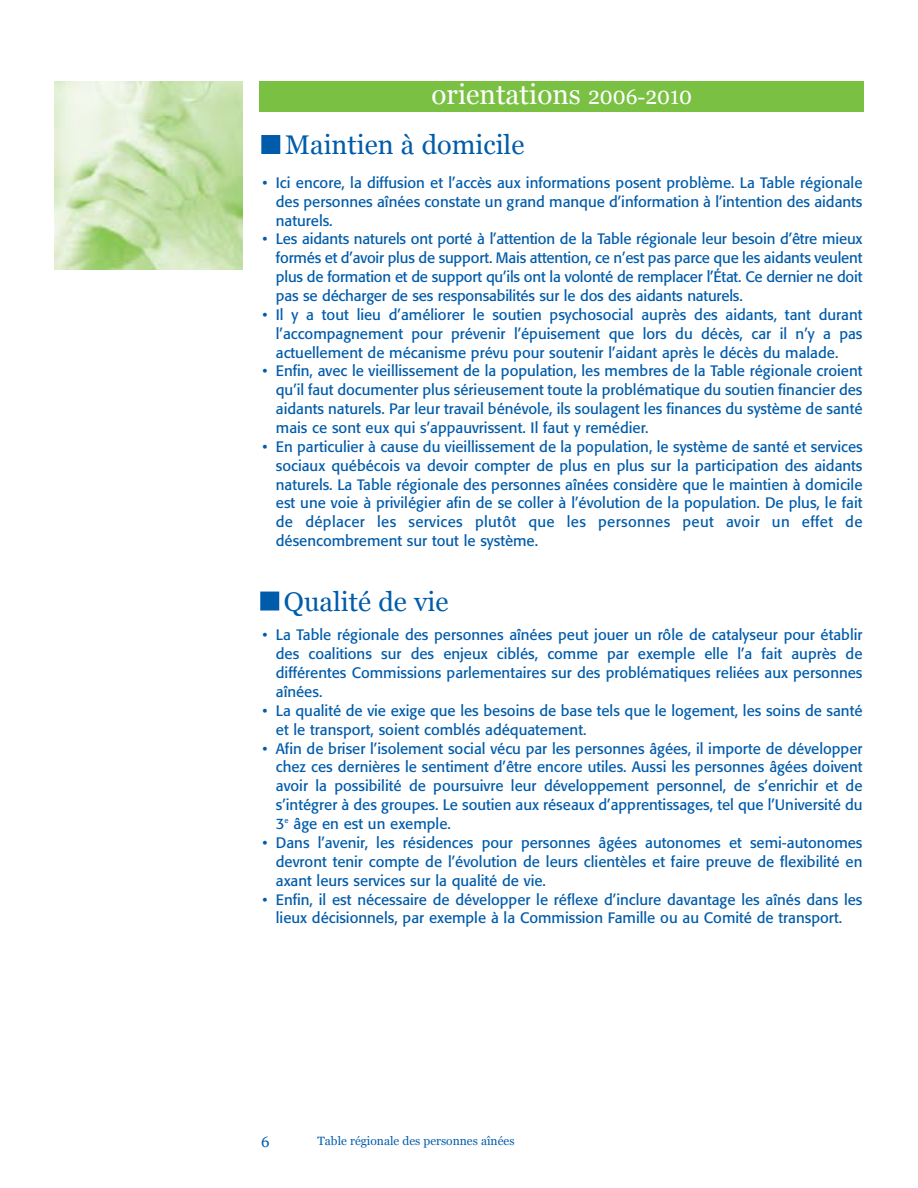
<style>
.page{position:relative;width:918px;height:1188px;background:#fff}
.page>*{position:absolute;margin:0;border:0;box-sizing:border-box;transform-origin:0 0}
.t1{font:27.75px "Georgia";color:#fff}
.t2{font:27px "Georgia";color:#005cab}
.t3{font:15px/18.9px "Formata";color:#005cab;text-align:justify}
.t4{font:15px "Georgia";color:#005cab}
.t5{font:12px "Georgia";color:#005cab}
.s1{font-size:21px}
</style>
<div class="page">
<img style="left:54px;top:81px;width:189px;height:189px">
<div style="left:260px;top:81px;width:604px;height:30px;background:#7ac143"></div>
<div style="left:262px;top:136px;width:18px;height:17px;background:#005cab"></div>
<div style="left:261px;top:135px;width:19px;height:19px;border:1px solid #005cab"></div>
<div style="left:261px;top:592px;width:18px;height:18px;background:#005cab"></div>
<div style="left:260px;top:592px;width:19px;height:18px;border:1px solid #005cab"></div>
<h1 class="t1" style="left:432px;top:78px;width:262px">orientations <span class="s1">2006-2010</span></h1>
<h2 class="t2" style="left:285px;top:130px;width:241px">Maintien à domicile</h2>
<p class="t3" style="left:276px;top:174px;width:588px;text-indent:-14px">• Ici encore, la diffusion et l’accès aux informations posent problème. La Table régionale des personnes aînées constate un grand manque d’information à l’intention des aidants naturels.</p>
<p class="t3" style="left:276px;top:231px;width:588px;text-indent:-14px">• Les aidants naturels ont porté à l’attention de la Table régionale leur besoin d’être mieux formés et d’avoir plus de support. Mais attention, ce n’est pas parce que les aidants veulent plus de formation et de support qu’ils ont la volonté de remplacer l’État. Ce dernier ne doit pas se décharger de ses responsabilités sur le dos des aidants naturels.</p>
<p class="t3" style="left:276px;top:306px;width:588px;text-indent:-14px">• Il y a tout lieu d’améliorer le soutien psychosocial auprès des aidants, tant durant l’accompagnement pour prévenir l’épuisement que lors du décès, car il n’y a pas actuellement de mécanisme prévu pour soutenir l’aidant après le décès du malade.</p>
<p class="t3" style="left:276px;top:363px;width:588px;text-indent:-14px">• Enfin, avec le vieillissement de la population, les membres de la Table régionale croient qu’il faut documenter plus sérieusement toute la problématique du soutien financier des aidants naturels. Par leur travail bénévole, ils soulagent les finances du système de santé mais ce sont eux qui s’appauvrissent. Il faut y remédier.</p>
<p class="t3" style="left:276px;top:438px;width:588px;text-indent:-14px">• En particulier à cause du vieillissement de la population, le système de santé et services sociaux québécois va devoir compter de plus en plus sur la participation des aidants naturels. La Table régionale des personnes aînées considère que le maintien à domicile est une voie à privilégier afin de se coller à l’évolution de la population. De plus, le fait de déplacer les services plutôt que les personnes peut avoir un effet de désencombrement sur tout le système.</p>
<h2 class="t2" style="left:284px;top:586px;width:166px">Qualité de vie</h2>
<p class="t3" style="left:276px;top:627px;width:588px;text-indent:-14px">• La Table régionale des personnes aînées peut jouer un rôle de catalyseur pour établir des coalitions sur des enjeux ciblés, comme par exemple elle l’a fait auprès de différentes Commissions parlementaires sur des problématiques reliées aux personnes aînées.</p>
<p class="t3" style="left:276px;top:702px;width:588px;text-indent:-14px">• La qualité de vie exige que les besoins de base tels que le logement, les soins de santé et le transport, soient comblés adéquatement.</p>
<p class="t3" style="left:276px;top:740px;width:588px;text-indent:-14px">• Afin de briser l’isolement social vécu par les personnes âgées, il importe de développer chez ces dernières le sentiment d’être encore utiles. Aussi les personnes âgées doivent avoir la possibilité de poursuivre leur développement personnel, de s’enrichir et de s’intégrer à des groupes. Le soutien aux réseaux d’apprentissages, tel que l’Université du 3<sup>e</sup> âge en est un exemple.</p>
<p class="t3" style="left:276px;top:834px;width:588px;text-indent:-14px">• Dans l’avenir, les résidences pour personnes âgées autonomes et semi-autonomes devront tenir compte de l’évolution de leurs clientèles et faire preuve de flexibilité en axant leurs services sur la qualité de vie.</p>
<p class="t3" style="left:262px;top:891px;width:602px;text-align:center">• Enfin, il est nécessaire de développer le réflexe d’inclure davantage les aînés dans les lieux décisionnels, par exemple à la Commission Famille ou au Comité de transport.</p>
<p class="t4" style="left:261px;top:1133px;width:10px">6</p>
<p class="t5" style="left:318px;top:1134px;width:199px">Table régionale des personnes aînées</p>
</div>
